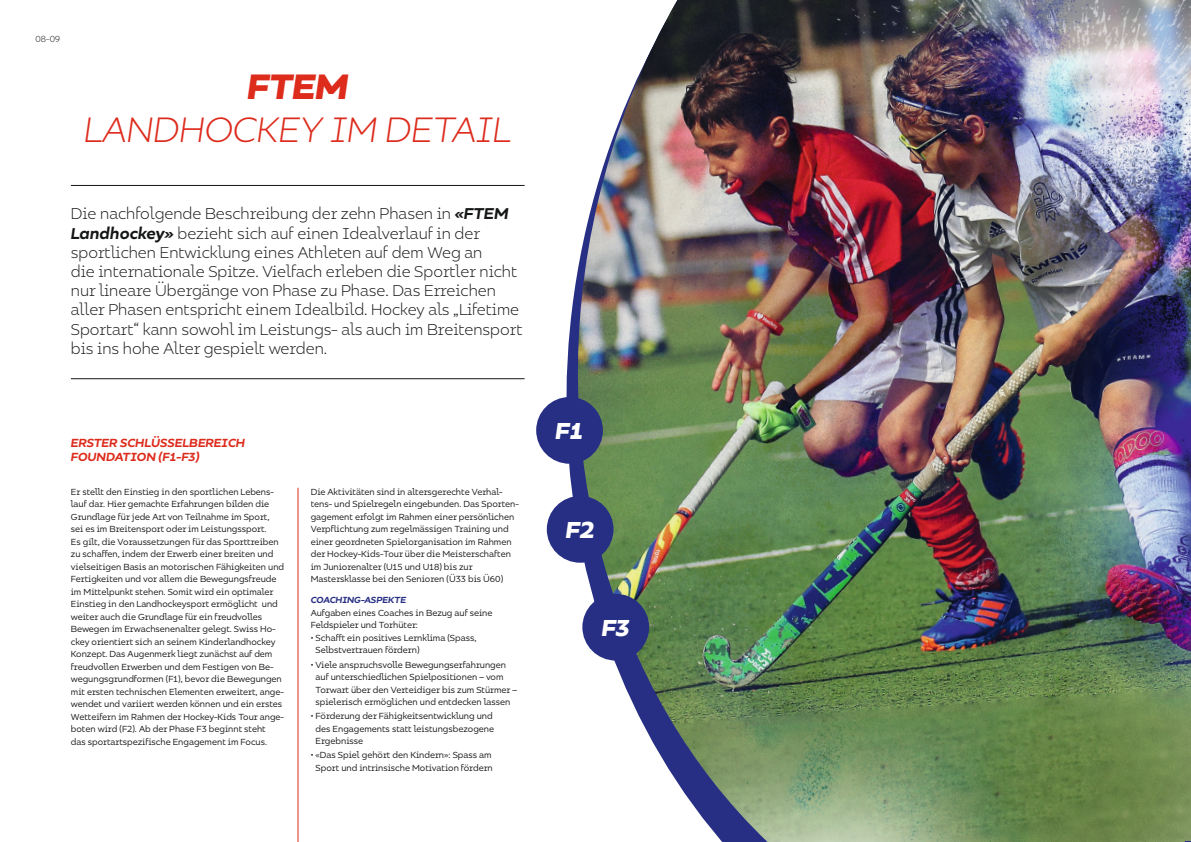
<style>
.page{position:relative;width:1191px;height:842px;background:#fff}
.page>*{position:absolute;margin:0;border:0;box-sizing:border-box;transform-origin:0 0}
.t1{font:italic 300 36px "Bilbao";color:#dd2b1c}
.t2{font:italic 600 36px "Bilbao";color:#dd2b1c}
.t3{font:italic 600 23.6px "Bilbao";color:#fff}
.t4{font:300 16px/19.2px "Bilbao";color:#151616}
.t5{font:italic 500 12px/14.4px "Bilbao";color:#dd2b1c}
.t6{font:9px/12.5px "Bilbao";color:#151616}
.t7{font:italic 500 9px "Bilbao";color:#272f84}
.t8{font:300 9px "Bilbao";color:#151616}
.s1{font-weight:500;font-style:italic}
</style>
<div class="page">
<hr style="left:298px;top:488px;width:1px;height:354px;background:#dd2b1c">
<img style="left:539px;top:0;width:652px;height:842px">
<hr style="left:71px;top:185px;width:453px;height:1px;background:#151616">
<hr style="left:71px;top:378px;width:453px;height:1px;background:#151616">
<div style="left:536px;top:397px;width:67px;height:67px;background:#272f84;border-radius:50%"></div>
<div style="left:547px;top:496px;width:66px;height:67px;background:#272f84;border-radius:50%"></div>
<div style="left:582px;top:594px;width:67px;height:66px;background:#272f84;border-radius:50%"></div>
<p class="t8" style="left:35px;top:33px;width:26px">08-09</p>
<h1 class="t2" style="left:247px;top:61px;width:102px">FTEM</h1>
<h1 class="t1" style="left:84px;top:104px;width:429px">LANDHOCKEY IM DETAIL</h1>
<p class="t4" style="left:71px;top:204px;width:453px">Die nachfolgende Beschreibung der zehn Phasen in <span class="s1">«FTEM Landhockey»</span> bezieht sich auf einen Idealverlauf in der sportlichen Entwicklung eines Athleten auf dem Weg an<br>die internationale Spitze. Vielfach erleben die Sportler nicht nur lineare Übergänge von Phase zu Phase. Das Erreichen aller Phasen entspricht einem Idealbild. Hockey als „Lifetime Sportart“ kann sowohl im Leistungs- als auch im Breitensport bis ins hohe Alter gespielt werden.</p>
<h3 class="t5" style="left:71px;top:435px;width:175px">ERSTER SCHLÜSSELBEREICH<br>FOUNDATION (F1-F3)</h3>
<p class="t6" style="left:71px;top:485px;width:215px">Er stellt den Einstieg in den sportlichen Lebens&shy;lauf dar. Hier gemachte Erfahrungen bilden die Grundlage für jede Art von Teilnahme im Sport,<br>sei es im Breitensport oder im Leistungssport.<br>Es gilt, die Voraussetzungen für das Sporttreiben zu schaffen, indem der Erwerb einer breiten und vielseitigen Basis an motorischen Fähigkeiten und Fertigkeiten und vor allem die Bewegungsfreude im Mittelpunkt stehen. Somit wird ein optimaler Einstieg in den Landhockeysport ermöglicht und weiter auch die Grundlage für ein freudvolles Bewegen im Erwachsenenalter gelegt. Swiss Ho&shy;ckey orientiert sich an seinem Kinderlandhockey Konzept. Das Augenmerk liegt zunächst auf dem freudvollen Erwerben und dem Festigen von Be&shy;wegungsgrundformen (F1), bevor die Bewegungen mit ersten technischen Elementen erweitert, ange&shy;wendet und variiert werden können und ein erstes Wetteifern im Rahmen der Hockey-Kids Tour ange&shy;boten wird (F2). Ab der Phase F3 beginnt steht<br>das sportartspezifische Engagement im Focus.</p>
<p class="t6" style="left:311px;top:485px;width:210px">Die Aktivitäten sind in altersgerechte Verhal&shy;tens- und Spielregeln eingebunden. Das Sporten&shy;gagement erfolgt im Rahmen einer persönlichen Verpflichtung zum regelmässigen Training und einer geordneten Spielorganisation im Rahmen der Hockey-Kids-Tour über die Meisterschaften im Juniorenalter (U15 und U18) bis zur Mastersklasse bei den Senioren (Ü33 bis Ü60)</p>
<p class="t7" style="left:311px;top:594px;width:97px">COACHING-ASPEKTE</p>
<p class="t6" style="left:311px;top:606px;width:183px">Aufgaben eines Coaches in Bezug auf seine<br>Feldspieler und Torhüter:</p>
<p class="t6" style="left:315px;top:631px;width:162px;text-indent:-5px">• Schafft ein positives Lernklima (Spass,<br>Selbstvertrauen fördern)</p>
<p class="t6" style="left:315px;top:658px;width:203px;text-indent:-5px">• Viele anspruchsvolle Bewegungserfahrungen auf unterschiedlichen Spielpositionen – vom Torwart über den Verteidiger bis zum Stürmer – spielerisch ermöglichen und entdecken lassen</p>
<p class="t6" style="left:315px;top:710px;width:180px;text-indent:-5px">• Förderung der Fähigkeitsentwicklung und des Engagements statt leistungsbezogene<br>Ergebnisse</p>
<p class="t6" style="left:311px;top:749px;width:184px;text-align:center">• «Das Spiel gehört den Kindern»: Spass am<br>Sport und intrinsische Motivation fördern</p>
<h2 class="t3" style="left:555px;top:414px;width:29px">F1</h2>
<h2 class="t3" style="left:566px;top:513px;width:30px">F2</h2>
<h2 class="t3" style="left:602px;top:611px;width:30px">F3</h2>
</div>
